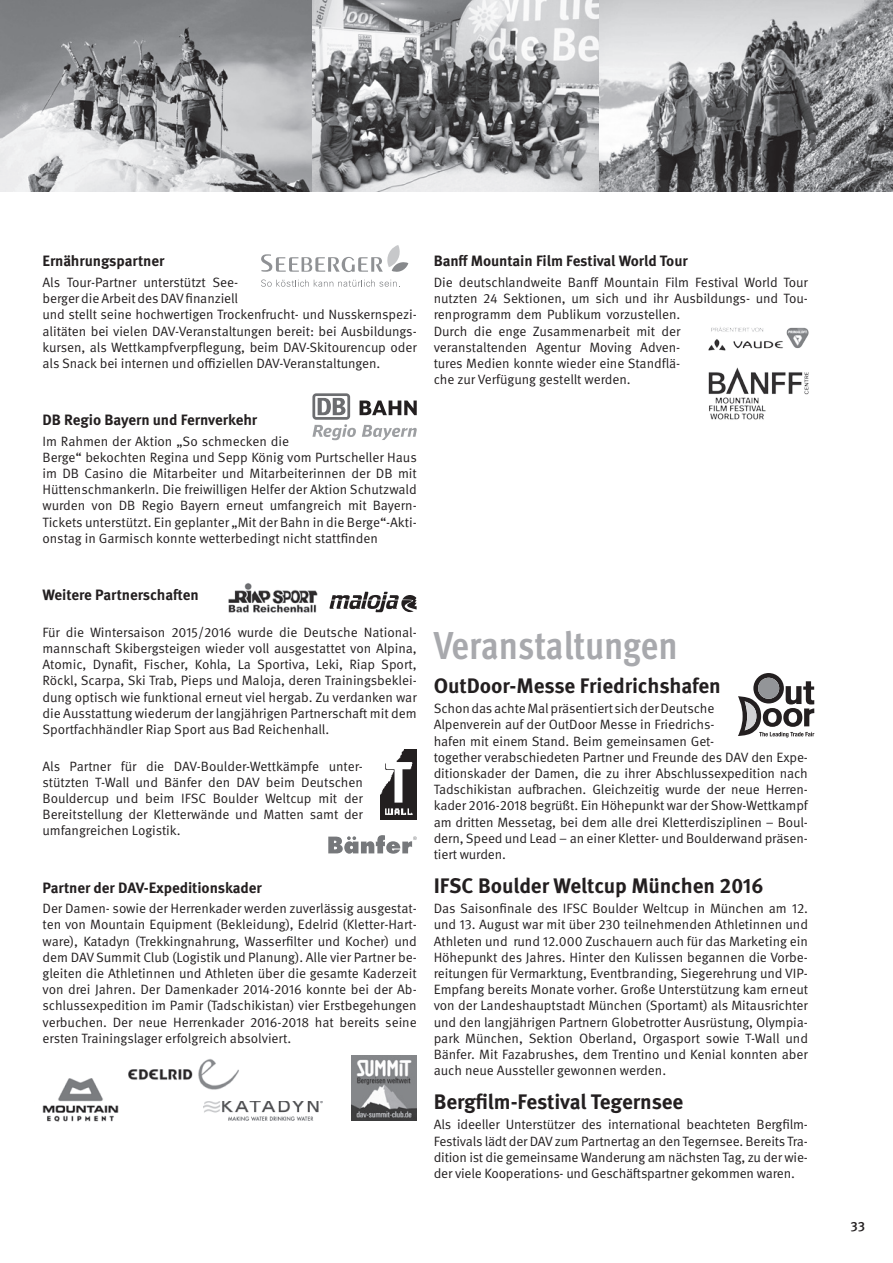
<style>
.page{position:relative;width:893px;height:1263px;background:#fff}
.page>*{position:absolute;margin:0;border:0;box-sizing:border-box;transform-origin:0 0}
.Head_1_Ressort{font:700 condensed 39px "Meta OT";letter-spacing:-.005em;color:#a8a9ad}
.Head_2{font:700 21px "Meta OT";letter-spacing:-.005em;color:#231f20}
.Head_3{font:700 15px "Meta OT";letter-spacing:-.01em;color:#231f20}
.Text{font:13.5px/16.2px "Meta OT Norm";letter-spacing:-.01em;color:#231f20;text-align:justify}
.t1{font:500 13.5px "Meta OT";color:#231f20}
</style>
<div class="page">
<img style="left:0;top:0;width:893px;height:191px">
<svg style="left:328px;top:835px;width:89px;height:19px"></svg>
<img style="left:380px;top:749px;width:37px;height:71px">
<svg style="left:360px;top:400px;width:57px;height:15px"></svg>
<div style="left:312px;top:393px;width:38px;height:27px;background:#6c6d70;border-radius:4px"></div>
<svg style="left:315px;top:396px;width:32px;height:21px"></svg>
<svg style="left:318px;top:398px;width:27px;height:17px"></svg>
<svg style="left:312px;top:424px;width:44px;height:16px"></svg>
<svg style="left:362px;top:425px;width:55px;height:15px"></svg>
<img style="left:228px;top:583px;width:90px;height:30px">
<svg style="left:330px;top:592px;width:87px;height:20px"></svg>
<svg style="left:738px;top:673px;width:76px;height:64px"></svg>
<img style="left:352px;top:1056px;width:65px;height:65px">
<img style="left:203px;top:1101px;width:120px;height:19px">
<img style="left:42px;top:1078px;width:77px;height:44px">
<img style="left:128px;top:1059px;width:111px;height:31px">
<svg style="left:261px;top:245px;width:147px;height:27px"></svg>
<svg style="left:261px;top:279px;width:139px;height:8px"></svg>
<img style="left:708px;top:327px;width:101px;height:93px">
<p class="Head_3" style="left:43px;top:252px;width:123px">Ernährungspartner</p>
<p class="Text" style="left:43px;top:274px;width:376px;text-align:left">Als Tour-Partner unterstützt See-<br>berger die Arbeit des DAV finanziell<br>und stellt seine hochwertigen Trockenfrucht- und Nusskernspezi&shy;alitäten bei vielen DAV-Veranstaltungen bereit: bei Ausbildungs&shy;kursen, als Wettkampfverpflegung, beim DAV-Skitourencup oder als Snack bei internen und offiziellen DAV-Veranstaltungen.</p>
<p class="Head_3" style="left:43px;top:411px;width:216px">DB Regio Bayern und Fernverkehr</p>
<p class="Text" style="left:43px;top:433px;width:376px;text-align:left">Im Rahmen der Aktion „So schmecken die<br>Berge“ bekochten Regina und Sepp König vom Purtscheller Haus im DB Casino die Mitarbeiter und Mitarbeiterinnen der DB mit Hüttenschmankerln. Die freiwilligen Helfer der Aktion Schutzwald wurden von DB Regio Bayern erneut umfangreich mit Bayern-Tickets unterstützt. Ein geplanter „Mit der Bahn in die Berge“-Akti&shy;onstag in Garmisch konnte wetterbedingt nicht stattfinden</p>
<p class="Head_3" style="left:434px;top:252px;width:256px">Banff Mountain Film Festival World Tour</p>
<p class="Text" style="left:434px;top:274px;width:376px;text-align:left">Die deutschlandweite Banff Mountain Film Festival World Tour nutzten 24 Sektionen, um sich und ihr Ausbildungs- und Tou&shy;renprogramm dem Publikum vorzustellen.<br>Durch die enge Zusammenarbeit mit der<br>veranstaltenden Agentur Moving Adven-<br>tures Medien konnte wieder eine Standflä-<br>che zur Verfügung gestellt werden.</p>
<p class="Head_3" style="left:43px;top:586px;width:158px">Weitere Partnerschaften</p>
<p class="Text" style="left:43px;top:624px;width:376px">Für die Wintersaison 2015/2016 wurde die Deutsche National&shy;mannschaft Skibergsteigen wieder voll ausgestattet von Alpina, Atomic, Dynafit, Fischer, Kohla, La Sportiva, Leki, Riap Sport, Röckl, Scarpa, Ski Trab, Pieps und Maloja, deren Trainingsbeklei&shy;dung optisch wie funktional erneut viel hergab. Zu verdanken war die Ausstattung wiederum der langjährigen Partnerschaft mit dem Sportfachhändler Riap Sport aus Bad Reichenhall.</p>
<p class="Text" style="left:43px;top:758px;width:322px">Als Partner für die DAV-Boulder-Wettkämpfe unter&shy;stützten T-Wall und Bänfer den DAV beim Deutschen Bouldercup und beim IFSC Boulder Weltcup mit der Bereitstellung der Kletterwände und Matten samt der umfangreichen Logistik.</p>
<p class="Head_3" style="left:43px;top:878px;width:221px">Partner der DAV-Expeditionskader</p>
<p class="Text" style="left:43px;top:901px;width:376px">Der Damen- sowie der Herrenkader werden zuverlässig ausgestat&shy;ten von Mountain Equipment (Bekleidung), Edelrid (Kletter-Hart&shy;ware), Katadyn (Trekkingnahrung, Wasserfilter und Kocher) und dem DAV Summit Club (Logistik und Planung). Alle vier Partner be&shy;gleiten die Athletinnen und Athleten über die gesamte Kaderzeit von drei Jahren. Der Damenkader 2014-2016 konnte bei der Ab&shy;schlussexpedition im Pamir (Tadschikistan) vier Erstbegehungen verbuchen. Der neue Herrenkader 2016-2018 hat bereits seine ersten Trainingslager erfolgreich absolviert.</p>
<p class="Head_1_Ressort" style="left:434px;top:620px;width:245px">Veranstaltungen</p>
<p class="Head_2" style="left:434px;top:673px;width:289px">OutDoor-Messe Friedrichshafen</p>
<p class="Text" style="left:434px;top:701px;width:376px;text-align:left">Schon das achte Mal präsentiert sich der Deutsche<br>Alpenverein auf der OutDoor Messe in Friedrichs-<br>hafen mit einem Stand. Beim gemeinsamen Get-<br>together verabschiedeten Partner und Freunde des DAV den Expe&shy;ditionskader der Damen, die zu ihrer Abschlussexpedition nach Tadschikistan aufbrachen. Gleichzeitig wurde der neue Herren&shy;kader 2016-2018 begrüßt. Ein Höhepunkt war der Show-Wettkampf am dritten Messetag, bei dem alle drei Kletterdisziplinen – Boul&shy;dern, Speed und Lead – an einer Kletter- und Boulderwand präsen&shy;tiert wurden.</p>
<p class="Head_2" style="left:434px;top:873px;width:331px">IFSC Boulder Weltcup München 2016</p>
<p class="Text" style="left:434px;top:901px;width:376px">Das Saisonfinale des IFSC Boulder Weltcup in München am 12. und 13. August war mit über 230 teilnehmenden Athletinnen und Athleten und rund 12.000 Zuschauern auch für das Marketing ein Höhepunkt des Jahres. Hinter den Kulissen begannen die Vorbe&shy;reitungen für Vermarktung, Eventbranding, Siegerehrung und VIP-Empfang bereits Monate vorher. Große Unterstützung kam erneut von der Landeshauptstadt München (Sportamt) als Mitausrichter und den langjährigen Partnern Globetrotter Ausrüstung, Olympia&shy;park München, Sektion Oberland, Orgasport sowie T-Wall und Bänfer. Mit Fazabrushes, dem Trentino und Kenial konnten aber auch neue Aussteller gewonnen werden.</p>
<p class="Head_2" style="left:434px;top:1089px;width:251px">Bergfilm-Festival Tegernsee</p>
<p class="Text" style="left:434px;top:1117px;width:376px">Als ideeller Unterstützer des international beachteten Bergfilm-Festivals lädt der DAV zum Partnertag an den Tegernsee. Bereits Tra&shy;dition ist die gemeinsame Wanderung am nächsten Tag, zu der wie&shy;der viele Kooperations- und Geschäftspartner gekommen waren.</p>
<p class="t1" style="left:850px;top:1218px;width:16px">33</p>
</div>
